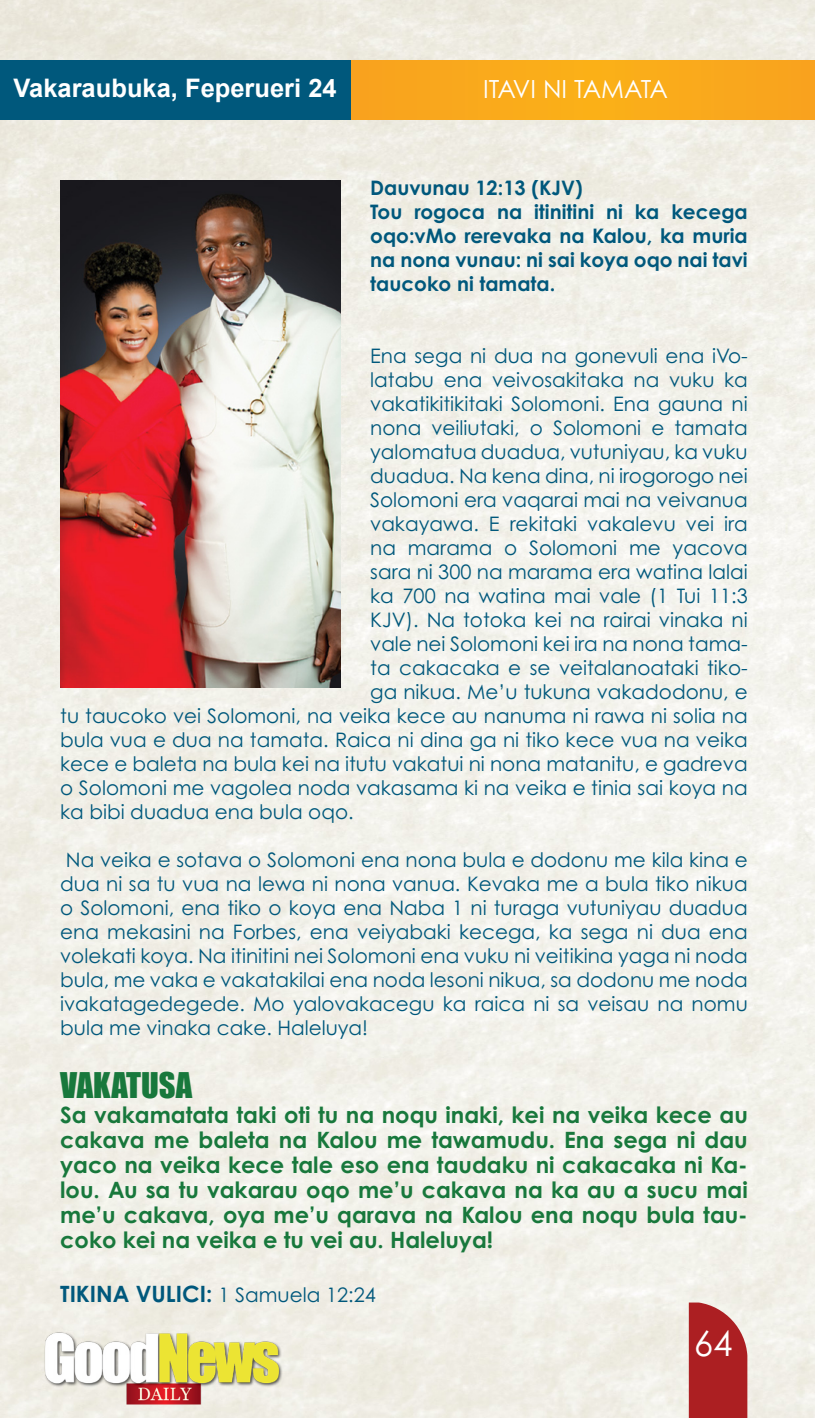
<style>
.page{position:relative;width:815px;height:1418px;background:#fff}
.page>*{position:absolute;margin:0;border:0;box-sizing:border-box;transform-origin:0 0}
.t1{font:35px "Century Gothic Pro";color:#fff}
.t2{font:32.5px "Impact";color:#18783c}
.t3{font:700 25.5px "Arial";color:#fff}
.t4{font:25px "Century Gothic Pro";letter-spacing:-.04em;color:#fff}
.t5{font:700 22.5px/25px "Century Gothic Pro";color:#18783c;text-align:justify}
.t6{font:700 22.5px "Century Gothic Pro";color:#00587c}
.t7{font:20px/24px "Century Gothic Pro";color:#00587c;text-align:justify}
.t8{font:700 20px/24px "Century Gothic Pro";color:#00587c;text-align:justify}
.s1{font-weight:400;font-size:20px}
</style>
<div class="page">
<img style="left:0;top:0;width:815px;height:1417px">
<div style="left:168px;top:60px;width:647px;height:60px;background:#f9a91c"></div>
<div style="left:0;top:60px;width:351px;height:60px;background:#00587c"></div>
<div style="left:689px;top:1302px;width:58px;height:115px;background:#ac1f22"></div>
<img style="left:39px;top:1330px;width:246px;height:76px">
<img style="left:60px;top:180px;width:280px;height:507px">
<p class="t3" style="left:14px;top:71px;width:325px">Vakaraubuka, Feperueri 24</p>
<p class="t4" style="left:483px;top:73px;width:186px">ITAVI NI TAMATA</p>
<p class="t8" style="left:370px;top:175px;width:214px">Dauvunau 12:13 (KJV)</p>
<p class="t8" style="left:370px;top:199px;width:379px">Tou rogoca na itinitini ni ka kecega oqo:vMo rerevaka na Kalou, ka muria na nona vunau: ni sai koya oqo nai tavi taucoko ni tamata.</p>
<p class="t7" style="left:370px;top:343px;width:379px">Ena sega ni dua na gonevuli ena iVo-</p>
<p class="t7" style="left:370px;top:367px;width:379px">latabu ena veivosakitaka na vuku ka</p>
<p class="t7" style="left:370px;top:391px;width:379px">vakatikitikitaki Solomoni. Ena gauna ni</p>
<p class="t7" style="left:370px;top:415px;width:379px">nona veiliutaki, o Solomoni e tamata</p>
<p class="t7" style="left:370px;top:439px;width:379px">yalomatua duadua, vutuniyau, ka vuku</p>
<p class="t7" style="left:370px;top:463px;width:379px">duadua. Na kena dina, ni irogorogo nei</p>
<p class="t7" style="left:370px;top:487px;width:379px">Solomoni era vaqarai mai na veivanua</p>
<p class="t7" style="left:370px;top:511px;width:379px">vakayawa. E rekitaki vakalevu vei ira</p>
<p class="t7" style="left:370px;top:535px;width:379px">na marama o Solomoni me yacova</p>
<p class="t7" style="left:370px;top:559px;width:379px">sara ni 300 na marama era watina lalai</p>
<p class="t7" style="left:370px;top:583px;width:379px">ka 700 na watina mai vale (1 Tui 11:3</p>
<p class="t7" style="left:370px;top:607px;width:379px">KJV). Na totoka kei na rairai vinaka ni</p>
<p class="t7" style="left:370px;top:631px;width:379px">vale nei Solomoni kei ira na nona tama-</p>
<p class="t7" style="left:370px;top:655px;width:379px">ta cakacaka e se veitalanoataki tiko-</p>
<p class="t7" style="left:370px;top:679px;width:379px">ga nikua. Me’u tukuna vakadodonu, e</p>
<p class="t7" style="left:60px;top:703px;width:689px">tu taucoko vei Solomoni, na veika kece au nanuma ni rawa ni solia na</p>
<p class="t7" style="left:60px;top:727px;width:689px">bula vua e dua na tamata. Raica ni dina ga ni tiko kece vua na veika</p>
<p class="t7" style="left:60px;top:751px;width:689px">kece e baleta na bula kei na itutu vakatui ni nona matanitu, e gadreva</p>
<p class="t7" style="left:60px;top:775px;width:689px">o Solomoni me vagolea noda vakasama ki na veika e tinia sai koya na</p>
<p class="t7" style="left:60px;top:799px;width:295px">ka bibi duadua ena bula oqo.</p>
<p class="t7" style="left:60px;top:847px;width:689px">Na veika e sotava o Solomoni ena nona bula e dodonu me kila kina e dua ni sa tu vua na lewa ni nona vanua. Kevaka me a bula tiko nikua o Solomoni, ena tiko o koya ena Naba 1 ni turaga vutuniyau duadua ena mekasini na Forbes, ena veiyabaki kecega, ka sega ni dua ena volekati koya. Na itinitini nei Solomoni ena vuku ni veitikina yaga ni noda bula, me vaka e vakatakilai ena noda lesoni nikua, sa dodonu me noda ivakatagedegede. Mo yalovakacegu ka raica ni sa veisau na nomu bula me vinaka cake. Haleluya!</p>
<p class="t2" style="left:60px;top:1060px;width:133px">VAKATUSA</p>
<p class="t5" style="left:60px;top:1102px;width:689px">Sa vakamatata taki oti tu na noqu inaki, kei na veika kece au cakava me baleta na Kalou me tawamudu. Ena sega ni dau yaco na veika kece tale eso ena taudaku ni cakacaka ni Ka&shy;lou. Au sa tu vakarau oqo me’u cakava na ka au a sucu mai me’u cakava, oya me’u qarava na Kalou ena noqu bula tau&shy;coko kei na veika e tu vei au. Haleluya!</p>
<p class="t6" style="left:60px;top:1280px;width:317px">TIKINA VULICI: <span class="s1">1 Samuela 12:24</span></p>
<h1 class="t1" style="left:694px;top:1322px;width:40px">64</h1>
</div>
